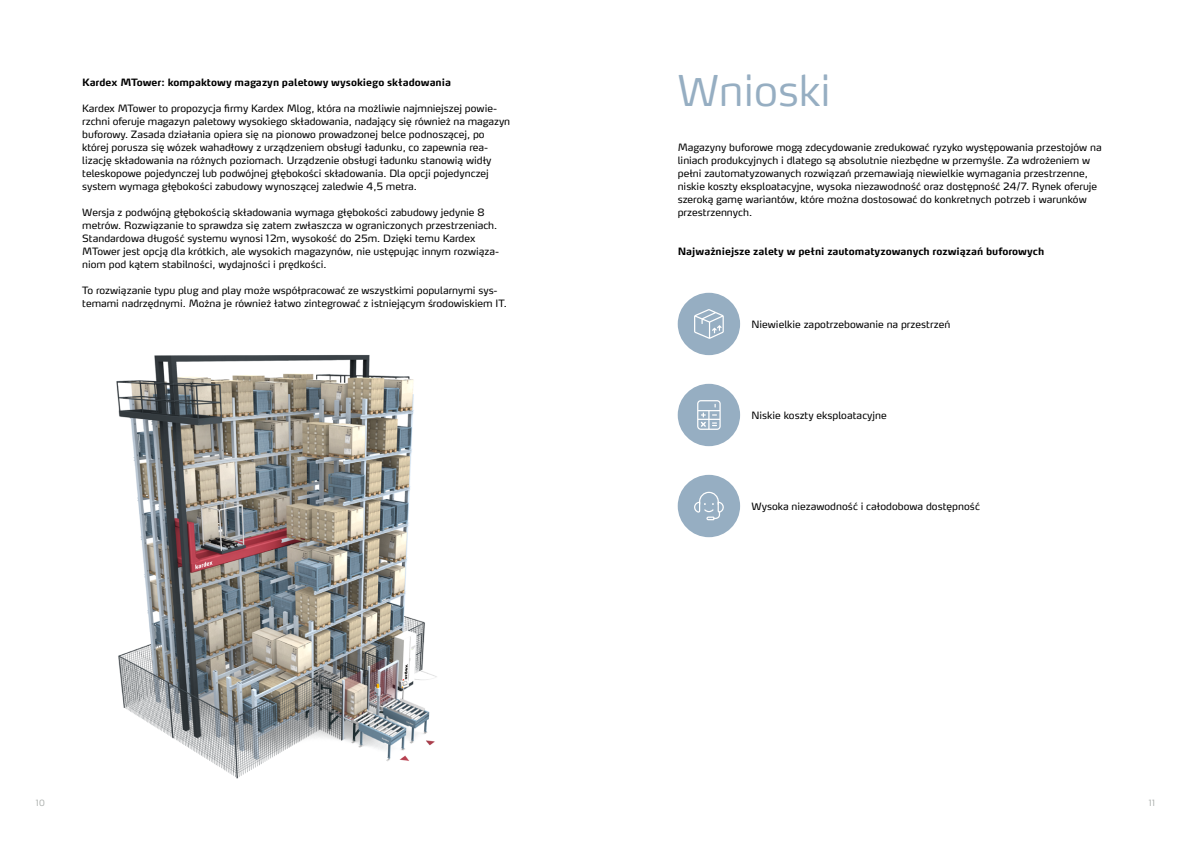
<style>
.page{position:relative;width:1191px;height:842px;background:#fff}
.page>*{position:absolute;margin:0;border:0;box-sizing:border-box;transform-origin:0 0}
.t1{font:300 42px "Max Pro";color:#96aec2}
.t2{font:10px/13px "Max Pro";color:#000}
.t3{font:700 10px "Max Pro";color:#000}
.t4{font:300 8.5px "Max Pro";color:#a8aca9}
</style>
<div class="page">
<div style="left:677px;top:293px;width:63px;height:62px;background:#96aec2;border-radius:50%"></div>
<svg style="left:694px;top:309px;width:30px;height:30px"></svg>
<div style="left:677px;top:384px;width:63px;height:62px;background:#96aec2;border-radius:50%"></div>
<svg style="left:697px;top:400px;width:23px;height:30px"></svg>
<div style="left:677px;top:475px;width:63px;height:62px;background:#96aec2;border-radius:50%"></div>
<svg style="left:694px;top:492px;width:30px;height:28px"></svg>
<img style="left:116px;top:355px;width:321px;height:424px">
<p class="t3" style="left:82px;top:74px;width:370px">Kardex MTower: kompaktowy magazyn paletowy wysokiego składowania</p>
<p class="t2" style="left:82px;top:101px;width:429px">Kardex MTower to propozycja firmy Kardex Mlog, która na możliwie najmniejszej powie&shy;rzchni oferuje magazyn paletowy wysokiego składowania, nadający się również na magazyn buforowy. Zasada działania opiera się na pionowo prowadzonej belce podnoszącej, po której porusza się wózek wahadłowy z urządzeniem obsługi ładunku, co zapewnia rea&shy;lizację składowania na różnych poziomach. Urządzenie obsługi ładunku stanowią widły teleskopowe pojedynczej lub podwójnej głębokości składowania. Dla opcji pojedynczej system wymaga głębokości zabudowy wynoszącej zaledwie 4,5 metra.</p>
<p class="t2" style="left:82px;top:205px;width:418px">Wersja z podwójną głębokością składowania wymaga głębokości zabudowy jedynie 8 metrów. Rozwiązanie to sprawdza się zatem zwłaszcza w ograniczonych przestrzeniach.<br>Standardowa długość systemu wynosi 12m, wysokość do 25m. Dzięki temu Kardex MTower jest opcją dla krótkich, ale wysokich magazynów, nie ustępując innym rozwiąza&shy;niom pod kątem stabilności, wydajności i prędkości.</p>
<p class="t2" style="left:82px;top:283px;width:426px">To rozwiązanie typu plug and play może współpracować ze wszystkimi popularnymi sys&shy;temami nadrzędnymi. Można je również łatwo zintegrować z istniejącym środowiskiem IT.</p>
<h1 class="t1" style="left:677px;top:55px;width:155px">Wnioski</h1>
<p class="t2" style="left:677px;top:140px;width:425px">Magazyny buforowe mogą zdecydowanie zredukować ryzyko występowania przestojów na liniach produkcyjnych i dlatego są absolutnie niezbędne w przemyśle. Za wdrożeniem w pełni zautomatyzowanych rozwiązań przemawiają niewielkie wymagania przestrzenne, niskie koszty eksploatacyjne, wysoka niezawodność oraz dostępność 24/7. Rynek oferuje szeroką gamę wariantów, które można dostosować do konkretnych potrzeb i warunków przestrzennych.</p>
<p class="t3" style="left:677px;top:243px;width:368px">Najważniejsze zalety w pełni zautomatyzowanych rozwiązań buforowych</p>
<p class="t2" style="left:751px;top:317px;width:200px">Niewielkie zapotrzebowanie na przestrzeń</p>
<p class="t2" style="left:751px;top:408px;width:137px">Niskie koszty eksploatacyjne</p>
<p class="t2" style="left:751px;top:499px;width:230px">Wysoka niezawodność i całodobowa dostępność</p>
<p class="t4" style="left:36px;top:796px;width:11px">10</p>
<p class="t4" style="left:1148px;top:796px;width:8px">11</p>
</div>
